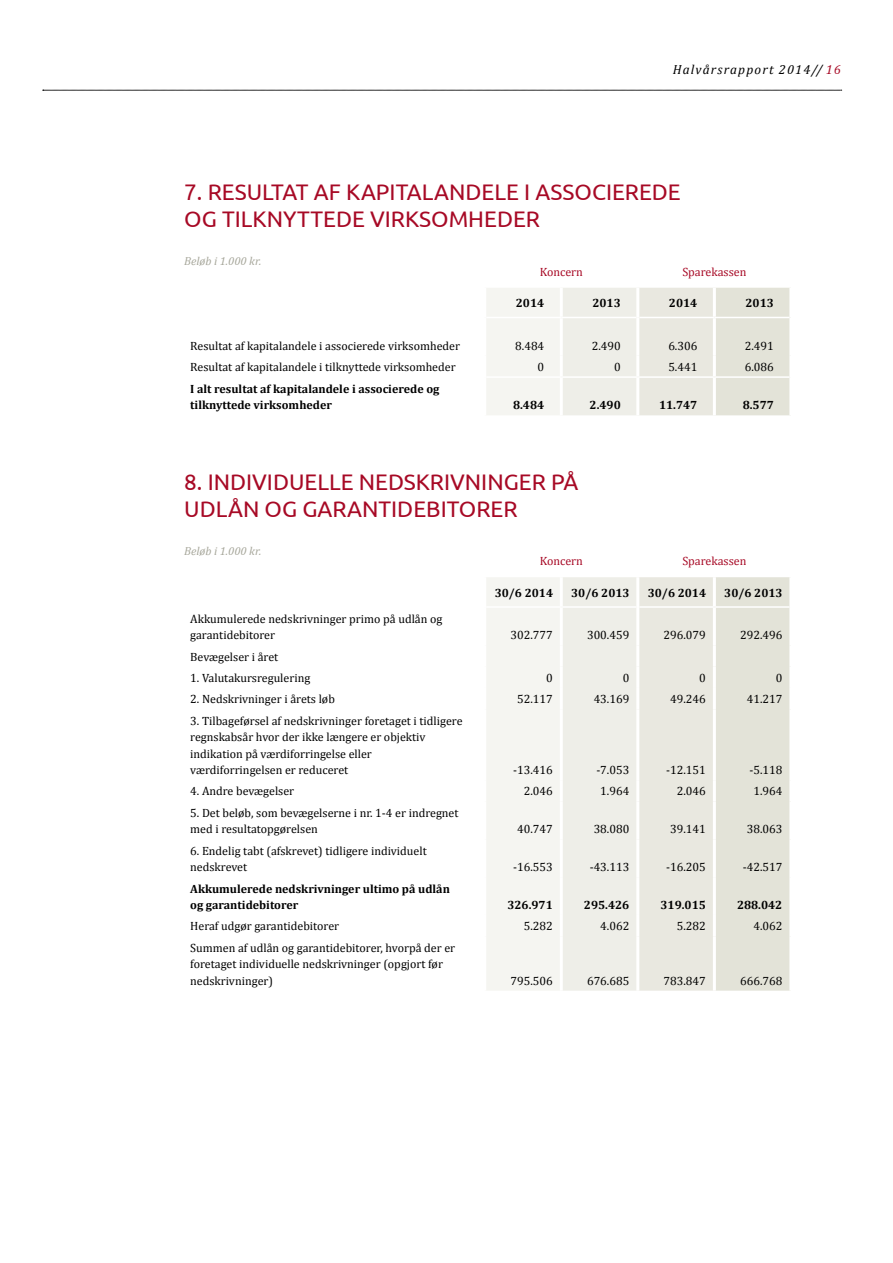
<style>
.page{position:relative;width:893px;height:1263px;background:#fff}
.page>*{position:absolute;margin:0;border:0;box-sizing:border-box;transform-origin:0 0}
.t1{font:22.5px/27px "Ubuntu";color:#a70925}
.t2{font:italic 13.2px "Cambria";letter-spacing:.09em;color:#000}
.t3{font:12px/16.5px "Cambria";color:#000}
.t4{font:700 12px/16.5px "Cambria";color:#000}
.t5{font:12px "Cambria";color:#a70925}
.t6{font:italic 11.7px "Cambria";color:#a7a79b}
.s1{color:#a70925}
</style>
<div class="page">
<svg style="left:43px;top:90px;width:799px;height:1px"></svg>
<svg style="left:486px;top:288px;width:303px;height:127px"></svg>
<hr style="left:560px;top:318px;width:3px;height:38px;background:#fff">
<hr style="left:713px;top:318px;width:3px;height:38px;background:#fff">
<hr style="left:560px;top:288px;width:3px;height:29px;background:#fff">
<hr style="left:713px;top:288px;width:3px;height:29px;background:#fff">
<hr style="left:486px;top:317px;width:75px;height:1px;background:#fff">
<hr style="left:561px;top:317px;width:75px;height:1px;background:#fff">
<hr style="left:639px;top:317px;width:75px;height:1px;background:#fff">
<hr style="left:714px;top:317px;width:75px;height:1px;background:#fff">
<hr style="left:560px;top:356px;width:3px;height:20px;background:#fff">
<hr style="left:713px;top:356px;width:3px;height:20px;background:#fff">
<hr style="left:560px;top:378px;width:3px;height:37px;background:#fff">
<hr style="left:713px;top:378px;width:3px;height:37px;background:#fff">
<hr style="left:636px;top:288px;width:3px;height:29px;background:#fff">
<hr style="left:636px;top:317px;width:3px;height:39px;background:#fff">
<hr style="left:636px;top:356px;width:3px;height:20px;background:#fff">
<hr style="left:636px;top:378px;width:3px;height:37px;background:#fff">
<hr style="left:486px;top:376px;width:75px;height:2px;background:#fff">
<hr style="left:561px;top:376px;width:77px;height:2px;background:#fff">
<hr style="left:638px;top:376px;width:76px;height:2px;background:#fff">
<hr style="left:714px;top:376px;width:75px;height:2px;background:#fff">
<svg style="left:486px;top:577px;width:303px;height:414px"></svg>
<hr style="left:560px;top:608px;width:3px;height:37px;background:#fff">
<hr style="left:713px;top:608px;width:3px;height:37px;background:#fff">
<hr style="left:560px;top:577px;width:3px;height:29px;background:#fff">
<hr style="left:713px;top:577px;width:3px;height:29px;background:#fff">
<hr style="left:486px;top:606px;width:75px;height:2px;background:#fff">
<hr style="left:561px;top:606px;width:75px;height:2px;background:#fff">
<hr style="left:639px;top:606px;width:75px;height:2px;background:#fff">
<hr style="left:714px;top:606px;width:75px;height:2px;background:#fff">
<hr style="left:560px;top:645px;width:3px;height:22px;background:#fff">
<hr style="left:713px;top:645px;width:3px;height:22px;background:#fff">
<hr style="left:560px;top:667px;width:3px;height:21px;background:#fff">
<hr style="left:713px;top:667px;width:3px;height:21px;background:#fff">
<hr style="left:560px;top:688px;width:3px;height:21px;background:#fff">
<hr style="left:713px;top:688px;width:3px;height:21px;background:#fff">
<hr style="left:560px;top:709px;width:3px;height:71px;background:#fff">
<hr style="left:713px;top:709px;width:3px;height:71px;background:#fff">
<hr style="left:560px;top:780px;width:3px;height:21px;background:#fff">
<hr style="left:713px;top:780px;width:3px;height:21px;background:#fff">
<hr style="left:560px;top:801px;width:3px;height:38px;background:#fff">
<hr style="left:713px;top:801px;width:3px;height:38px;background:#fff">
<hr style="left:560px;top:839px;width:3px;height:38px;background:#fff">
<hr style="left:713px;top:839px;width:3px;height:38px;background:#fff">
<hr style="left:560px;top:877px;width:3px;height:38px;background:#fff">
<hr style="left:713px;top:877px;width:3px;height:38px;background:#fff">
<hr style="left:560px;top:915px;width:3px;height:21px;background:#fff">
<hr style="left:713px;top:915px;width:3px;height:21px;background:#fff">
<hr style="left:560px;top:936px;width:3px;height:55px;background:#fff">
<hr style="left:713px;top:936px;width:3px;height:55px;background:#fff">
<hr style="left:636px;top:577px;width:3px;height:30px;background:#fff">
<hr style="left:636px;top:607px;width:3px;height:38px;background:#fff">
<hr style="left:636px;top:645px;width:3px;height:22px;background:#fff">
<hr style="left:636px;top:667px;width:3px;height:21px;background:#fff">
<hr style="left:636px;top:688px;width:3px;height:21px;background:#fff">
<hr style="left:636px;top:709px;width:3px;height:71px;background:#fff">
<hr style="left:636px;top:780px;width:3px;height:21px;background:#fff">
<hr style="left:636px;top:801px;width:3px;height:38px;background:#fff">
<hr style="left:636px;top:839px;width:3px;height:38px;background:#fff">
<hr style="left:636px;top:877px;width:3px;height:38px;background:#fff">
<hr style="left:636px;top:915px;width:3px;height:21px;background:#fff">
<hr style="left:636px;top:936px;width:3px;height:55px;background:#fff">
<p class="t2" style="left:673px;top:60px;width:170px">Halvårsrapport 2014// <span class="s1">16</span></p>
<h1 class="t1" style="left:184px;top:178px;width:495px">7. RESULTAT AF KAPITALANDELE I ASSOCIEREDE<br>OG TILKNYTTEDE VIRKSOMHEDER</h1>
<p class="t6" style="left:184px;top:253px;width:79px">Beløb i 1.000 kr.</p>
<p class="t5" style="left:540px;top:265px;width:45px">Koncern</p>
<p class="t5" style="left:682px;top:265px;width:66px">Sparekassen</p>
<p class="t4" style="left:516px;top:294px;width:30px">2014</p>
<p class="t4" style="left:592px;top:294px;width:30px">2013</p>
<p class="t4" style="left:669px;top:294px;width:30px">2014</p>
<p class="t4" style="left:745px;top:294px;width:30px">2013</p>
<p class="t3" style="left:190px;top:337px;width:271px">Resultat af kapitalandele i associerede virksomheder</p>
<p class="t3" style="left:515px;top:337px;width:31px">8.484</p>
<p class="t3" style="left:592px;top:337px;width:31px">2.490</p>
<p class="t3" style="left:668px;top:337px;width:31px">6.306</p>
<p class="t3" style="left:745px;top:337px;width:31px">2.491</p>
<p class="t3" style="left:190px;top:359px;width:267px">Resultat af kapitalandele i tilknyttede virksomheder</p>
<p class="t3" style="left:538px;top:359px;width:8px">0</p>
<p class="t3" style="left:614px;top:359px;width:8px">0</p>
<p class="t3" style="left:668px;top:359px;width:31px">5.441</p>
<p class="t3" style="left:745px;top:359px;width:31px">6.086</p>
<p class="t4" style="left:190px;top:380px;width:251px">I alt resultat af kapitalandele i associerede og tilknyttede virksomheder</p>
<p class="t4" style="left:513px;top:397px;width:33px">8.484</p>
<p class="t4" style="left:590px;top:397px;width:33px">2.490</p>
<p class="t4" style="left:659px;top:397px;width:40px">11.747</p>
<p class="t4" style="left:743px;top:397px;width:33px">8.577</p>
<h1 class="t1" style="left:184px;top:468px;width:334px">8. I NDIVIDUELLE NEDSKRIVNINGER</h1>
<h1 class="t1" style="left:551px;top:468px;width:14px">PÅ</h1>
<h1 class="t1" style="left:184px;top:495px;width:306px">UDLÅN OG GARANTIDEB ITORER</h1>
<p class="t6" style="left:184px;top:542px;width:79px">Beløb i 1.000 kr.</p>
<p class="t3" style="left:190px;top:610px;width:254px">Akkumulerede nedskrivninger primo på udlån og garantidebitorer</p>
<p class="t5" style="left:540px;top:554px;width:45px">Koncern</p>
<p class="t5" style="left:682px;top:554px;width:66px">Sparekassen</p>
<p class="t4" style="left:495px;top:584px;width:60px">30/6 2014</p>
<p class="t4" style="left:571px;top:584px;width:60px">30/6 2013</p>
<p class="t4" style="left:648px;top:584px;width:60px">30/6 2014</p>
<p class="t4" style="left:724px;top:584px;width:60px">30/6 2013</p>
<p class="t3" style="left:510px;top:627px;width:44px">302.777</p>
<p class="t3" style="left:587px;top:627px;width:44px">300.459</p>
<p class="t3" style="left:664px;top:627px;width:44px">296.079</p>
<p class="t3" style="left:740px;top:627px;width:44px">292.496</p>
<p class="t3" style="left:190px;top:648px;width:90px">Bevægelser i året</p>
<p class="t3" style="left:190px;top:669px;width:122px">1. Valutakursregulering</p>
<p class="t3" style="left:546px;top:669px;width:8px">0</p>
<p class="t3" style="left:623px;top:669px;width:8px">0</p>
<p class="t3" style="left:699px;top:669px;width:8px">0</p>
<p class="t3" style="left:776px;top:669px;width:8px">0</p>
<p class="t3" style="left:190px;top:691px;width:146px">2. Nedskrivninger i årets løb</p>
<p class="t3" style="left:517px;top:691px;width:37px">52.117</p>
<p class="t3" style="left:594px;top:691px;width:37px">43.169</p>
<p class="t3" style="left:670px;top:691px;width:37px">49.246</p>
<p class="t3" style="left:747px;top:691px;width:37px">41.217</p>
<p class="t3" style="left:190px;top:712px;width:274px">3. Tilbageførsel af nedskrivninger foretaget i tidligere regnskabsår hvor der ikke længere er objektiv indikation på værdiforringelse eller værdiforringelsen er reduceret</p>
<p class="t3" style="left:513px;top:762px;width:41px">-13.416</p>
<p class="t3" style="left:596px;top:762px;width:35px">-7.053</p>
<p class="t3" style="left:666px;top:762px;width:41px">-12.151</p>
<p class="t3" style="left:749px;top:762px;width:35px">-5.118</p>
<p class="t3" style="left:190px;top:783px;width:105px">4. Andre bevægelser</p>
<p class="t3" style="left:524px;top:783px;width:31px">2.046</p>
<p class="t3" style="left:600px;top:783px;width:31px">1.964</p>
<p class="t3" style="left:677px;top:783px;width:31px">2.046</p>
<p class="t3" style="left:753px;top:783px;width:31px">1.964</p>
<p class="t3" style="left:190px;top:804px;width:270px">5. Det beløb, som bevægelserne i nr. 1-4 er indregnet med i resultatopgørelsen</p>
<p class="t3" style="left:517px;top:821px;width:37px">40.747</p>
<p class="t3" style="left:594px;top:821px;width:37px">38.080</p>
<p class="t3" style="left:670px;top:821px;width:37px">39.141</p>
<p class="t3" style="left:747px;top:821px;width:37px">38.063</p>
<p class="t3" style="left:190px;top:842px;width:238px">6. Endelig tabt (afskrevet) tidligere individuelt nedskrevet</p>
<p class="t4" style="left:190px;top:880px;width:261px">Akkumulerede nedskrivninger ultimo på udlån og garantidebitorer</p>
<p class="t3" style="left:513px;top:859px;width:41px">-16.553</p>
<p class="t3" style="left:590px;top:859px;width:41px">-43.113</p>
<p class="t3" style="left:666px;top:859px;width:41px">-16.205</p>
<p class="t3" style="left:743px;top:859px;width:41px">-42.517</p>
<p class="t4" style="left:507px;top:896px;width:47px">326.971</p>
<p class="t4" style="left:584px;top:896px;width:47px">295.426</p>
<p class="t4" style="left:660px;top:896px;width:47px">319.015</p>
<p class="t4" style="left:737px;top:896px;width:47px">288.042</p>
<p class="t3" style="left:190px;top:918px;width:150px">Heraf udgør garantidebitorer</p>
<p class="t3" style="left:524px;top:918px;width:31px">5.282</p>
<p class="t3" style="left:600px;top:918px;width:31px">4.062</p>
<p class="t3" style="left:677px;top:918px;width:31px">5.282</p>
<p class="t3" style="left:753px;top:918px;width:31px">4.062</p>
<p class="t3" style="left:190px;top:939px;width:266px">Summen af udlån og garantidebitorer, hvorpå der er foretaget individuelle nedskrivninger (opgjort før nedskrivninger)</p>
<p class="t3" style="left:510px;top:972px;width:44px">795.506</p>
<p class="t3" style="left:587px;top:972px;width:44px">676.685</p>
<p class="t3" style="left:664px;top:972px;width:44px">783.847</p>
<p class="t3" style="left:740px;top:972px;width:44px">666.768</p>
</div>
